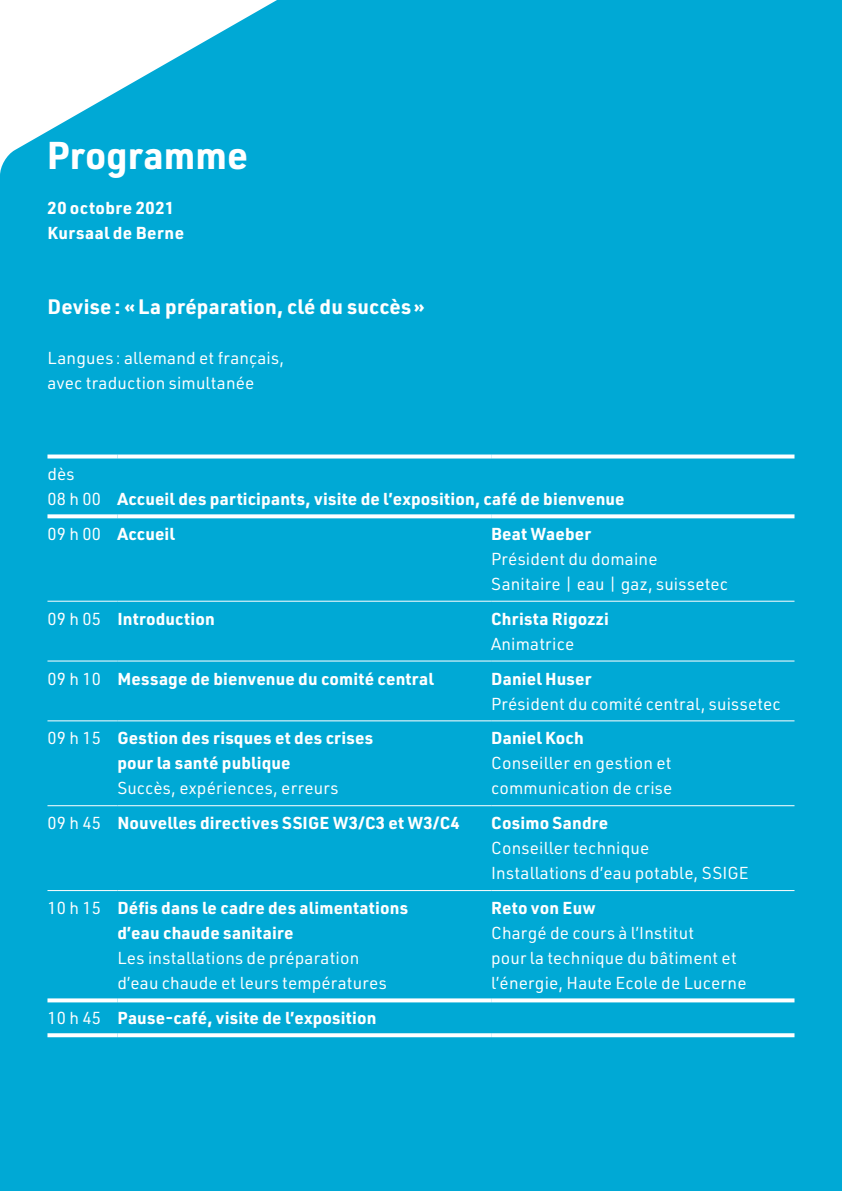
<style>
.page{position:relative;width:842px;height:1191px;background:#00a9d5}
.page>*{position:absolute;margin:0;border:0;box-sizing:border-box;transform-origin:0 0}
.t1{font:700 38px "URWDIN";color:#fff}
.t2{font:700 20.4px "URWDIN";letter-spacing:.01em;color:#fff}
.t3{font:17px/25px "URWDIN";letter-spacing:.01em;color:#fff}
.t4{font:700 17px/25px "URWDIN";letter-spacing:.01em;color:#fff}
.t5{font:700 17px/25px "URWDIN";letter-spacing:.035em;color:#fff}
.s1{font-weight:400}
</style>
<div class="page">
<hr style="left:47px;top:601px;width:70px;height:1px;background:#fff">
<hr style="left:117px;top:601px;width:374px;height:1px;background:#fff">
<hr style="left:491px;top:601px;width:303px;height:1px;background:#fff">
<hr style="left:47px;top:660px;width:70px;height:1px;background:#fff">
<hr style="left:117px;top:660px;width:374px;height:1px;background:#fff">
<hr style="left:491px;top:660px;width:303px;height:1px;background:#fff">
<hr style="left:47px;top:720px;width:70px;height:1px;background:#fff">
<hr style="left:117px;top:720px;width:374px;height:1px;background:#fff">
<hr style="left:491px;top:720px;width:303px;height:1px;background:#fff">
<hr style="left:47px;top:805px;width:70px;height:1px;background:#fff">
<hr style="left:117px;top:805px;width:374px;height:1px;background:#fff">
<hr style="left:491px;top:805px;width:303px;height:1px;background:#fff">
<hr style="left:47px;top:890px;width:70px;height:1px;background:#fff">
<hr style="left:117px;top:890px;width:374px;height:1px;background:#fff">
<hr style="left:491px;top:890px;width:303px;height:1px;background:#fff">
<svg style="left:47px;top:454px;width:70px;height:4px"></svg>
<svg style="left:117px;top:454px;width:374px;height:4px"></svg>
<svg style="left:491px;top:454px;width:303px;height:4px"></svg>
<svg style="left:47px;top:514px;width:70px;height:4px"></svg>
<svg style="left:117px;top:514px;width:374px;height:4px"></svg>
<svg style="left:491px;top:514px;width:303px;height:4px"></svg>
<svg style="left:47px;top:998px;width:70px;height:4px"></svg>
<svg style="left:117px;top:998px;width:374px;height:4px"></svg>
<svg style="left:491px;top:998px;width:303px;height:4px"></svg>
<svg style="left:47px;top:1033px;width:70px;height:4px"></svg>
<svg style="left:117px;top:1033px;width:374px;height:4px"></svg>
<svg style="left:491px;top:1033px;width:303px;height:4px"></svg>
<h1 class="t1" style="left:47px;top:129px;width:203px">Programme</h1>
<p class="t5" style="left:47px;top:195px;width:138px">20 octobre 2021<br>Kursaal de Berne</p>
<p class="t2" style="left:47px;top:293px;width:379px">Devise : « La préparation, clé du succès »</p>
<p class="t3" style="left:47px;top:345px;width:238px">Langues : allemand et français, avec traduction simultanée</p>
<p class="t4" style="left:47px;top:461px;width:579px"><span class="s1">dès<br>08 h 00</span> Accueil des participants, visite de l’exposition, café de bienvenue</p>
<p class="t4" style="left:47px;top:520px;width:129px"><span class="s1">09 h 00</span> Accueil</p>
<p class="t4" style="left:491px;top:520px;width:102px">Beat Waeber</p>
<p class="t3" style="left:491px;top:546px;width:238px">Président du domaine<br>Sanitaire | eau | gaz, suissetec</p>
<p class="t4" style="left:47px;top:605px;width:169px"><span class="s1">09 h 05</span> Introduction</p>
<p class="t4" style="left:491px;top:605px;width:119px">Christa Rigozzi</p>
<p class="t3" style="left:491px;top:630px;width:85px">Animatrice</p>
<p class="t4" style="left:47px;top:665px;width:388px"><span class="s1">09 h 10</span> Message de bienvenue du comité central</p>
<p class="t4" style="left:491px;top:665px;width:102px">Daniel Huser</p>
<p class="t3" style="left:491px;top:690px;width:291px">Président du comité central, suissetec</p>
<p class="t4" style="left:117px;top:725px;width:257px;text-indent:-70px"><span class="s1">09 h 15</span> Gestion des risques et des crises pour la santé publique</p>
<p class="t3" style="left:117px;top:775px;width:223px">Succès, expériences, erreurs</p>
<p class="t4" style="left:491px;top:725px;width:94px">Daniel Koch</p>
<p class="t3" style="left:491px;top:750px;width:183px">Conseiller en gestion et communication de crise</p>
<p class="t4" style="left:47px;top:810px;width:414px"><span class="s1">09 h 45</span> Nouvelles directives SSIGE W3/C3 et W3/C4</p>
<p class="t4" style="left:491px;top:810px;width:119px">Cosimo Sandre</p>
<p class="t3" style="left:491px;top:835px;width:259px">Conseiller technique<br>Installations d’eau potable, SSIGE</p>
<p class="t4" style="left:117px;top:894px;width:292px;text-indent:-70px"><span class="s1">10 h 15</span> Défis dans le cadre des alimentations d’eau chaude sanitaire</p>
<p class="t3" style="left:117px;top:945px;width:271px">Les installations de préparation d’eau chaude et leurs températures</p>
<p class="t4" style="left:491px;top:894px;width:106px">Reto von Euw</p>
<p class="t3" style="left:491px;top:920px;width:257px">Chargé de cours à l’Institut<br>pour la technique du bâtiment et l’énergie, Haute Ecole de Lucerne</p>
<p class="t4" style="left:47px;top:1004px;width:331px"><span class="s1">10 h 45</span> Pause-café, visite de l’exposition</p>
</div>
